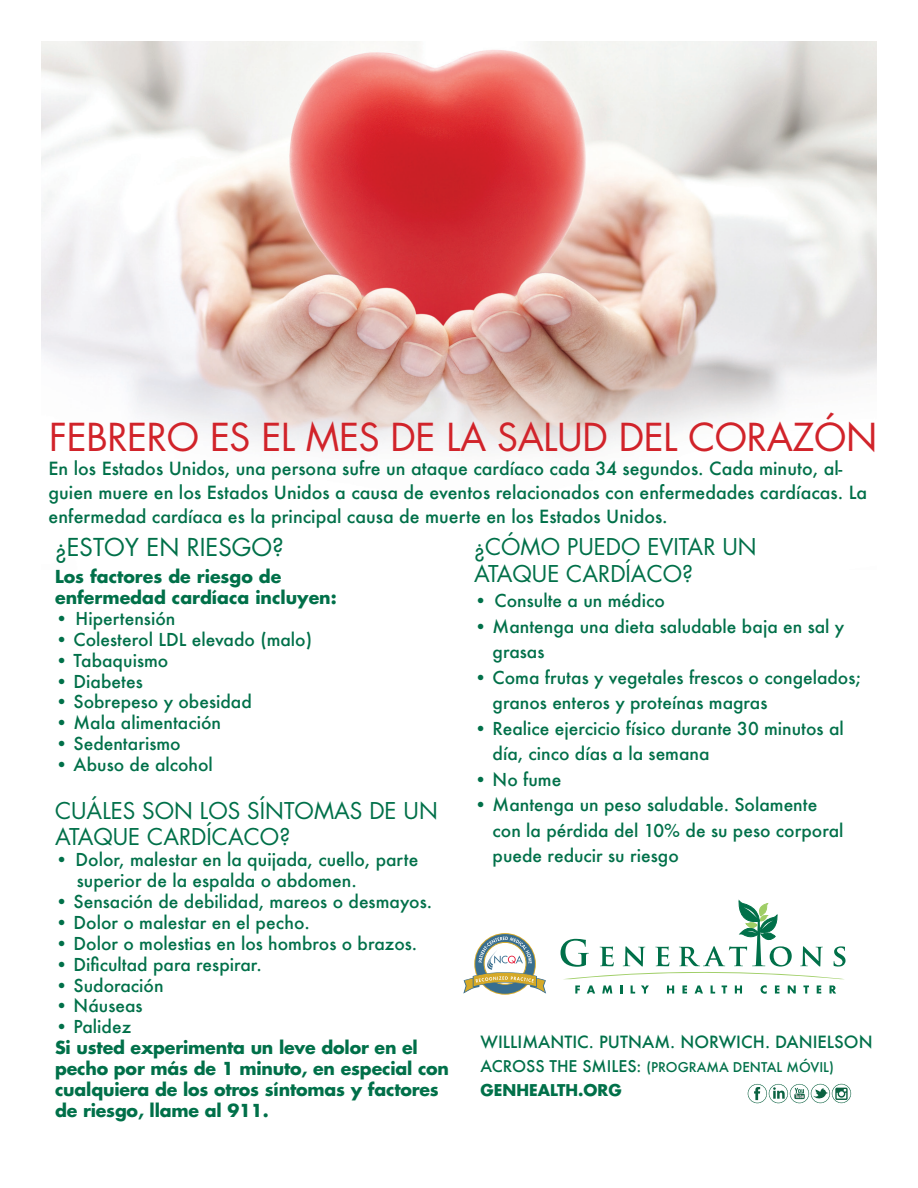
<style>
.page{position:relative;width:918px;height:1188px;background:#fff}
.page>*{position:absolute;margin:0;border:0;box-sizing:border-box;transform-origin:0 0}
.t1{font:37.5px "Futura";letter-spacing:-.01em;color:#d1232a}
.t2{font:24px "Futura";color:#007049}
.t3{font:22.5px/26.7px "Futura";color:#007049}
.t4{font:500 17.85px/24px "Futura";color:#007049}
.t5{font:500 17.4px/25.5px "Futura";color:#007049}
.t6{font:700 17.4px/20.9px "Futura";letter-spacing:-.01em;color:#007049}
.t7{font:500 16.5px "Futura";color:#007049}
.t8{font:700 15.75px "Futura";color:#007049}
.t9{font:500 13.2px "Futura";color:#007049}
.s1{font-size:15.75px}
</style>
<div class="page">
<img style="left:41px;top:41px;width:836px;height:1063px">
<svg style="left:575px;top:985px;width:5px;height:9px"></svg>
<svg style="left:587px;top:985px;width:8px;height:9px"></svg>
<svg style="left:602px;top:985px;width:10px;height:9px"></svg>
<svg style="left:620px;top:985px;width:2px;height:9px"></svg>
<svg style="left:631px;top:985px;width:4px;height:9px"></svg>
<svg style="left:641px;top:985px;width:8px;height:9px"></svg>
<svg style="left:667px;top:985px;width:7px;height:9px"></svg>
<svg style="left:682px;top:985px;width:5px;height:9px"></svg>
<svg style="left:695px;top:985px;width:8px;height:9px"></svg>
<svg style="left:711px;top:985px;width:4px;height:9px"></svg>
<svg style="left:722px;top:985px;width:5px;height:9px"></svg>
<svg style="left:735px;top:985px;width:7px;height:9px"></svg>
<svg style="left:761px;top:985px;width:6px;height:9px"></svg>
<svg style="left:775px;top:985px;width:4px;height:9px"></svg>
<svg style="left:788px;top:985px;width:8px;height:9px"></svg>
<svg style="left:803px;top:985px;width:6px;height:9px"></svg>
<svg style="left:817px;top:985px;width:4px;height:9px"></svg>
<svg style="left:830px;top:985px;width:6px;height:9px"></svg>
<svg style="left:561px;top:901px;width:285px;height:78px"></svg>
<svg style="left:748px;top:1084px;width:103px;height:19px"></svg>
<svg style="left:463px;top:937px;width:83px;height:57px"></svg>
<p class="t1" style="left:49px;top:411px;width:830px">FEBRERO ES EL MES DE LA SALUD DEL CORAZÓN</p>
<p class="t4" style="left:49px;top:456px;width:820px">En los Estados Unidos, una persona sufre un ataque cardíaco cada 34 segundos. Cada minuto, al&shy;guien muere en los Estados Unidos a causa de eventos relacionados con enfermedades cardíacas. La enfermedad cardíaca es la principal causa de muerte en los Estados Unidos.</p>
<p class="t2" style="left:55px;top:531px;width:230px">¿ESTOY EN RIESGO?</p>
<p class="t6" style="left:55px;top:566px;width:228px">Los factores de riesgo de</p>
<p class="t6" style="left:55px;top:587px;width:283px">enfermedad cardíaca incluyen:</p>
<p class="t5" style="left:55px;top:605px;width:122px">• Hipertensión</p>
<p class="t5" style="left:55px;top:626px;width:259px">• Colesterol LDL elevado (malo)</p>
<p class="t5" style="left:55px;top:647px;width:115px">• Tabaquismo</p>
<p class="t5" style="left:55px;top:668px;width:89px">• Diabetes</p>
<p class="t5" style="left:55px;top:689px;width:198px">• Sobrepeso y obesidad</p>
<p class="t5" style="left:55px;top:710px;width:167px">• Mala alimentación</p>
<p class="t5" style="left:55px;top:731px;width:127px">• Sedentarismo</p>
<p class="t5" style="left:55px;top:752px;width:159px">• Abuso de alcohol</p>
<p class="t3" style="left:55px;top:797px;width:384px">CUÁLES SON LOS SÍNTOMAS DE UN<br>ATAQUE CARDÍCACO?</p>
<p class="t5" style="left:77px;top:849px;width:343px;line-height:20.9px;text-indent:-22px">• Dolor, malestar en la quijada, cuello, parte superior de la espalda o abdomen.</p>
<p class="t5" style="left:55px;top:889px;width:379px">• Sensación de debilidad, mareos o desmayos.</p>
<p class="t5" style="left:55px;top:909px;width:256px">• Dolor o malestar en el pecho.</p>
<p class="t5" style="left:55px;top:930px;width:364px">• Dolor o molestias en los hombros o brazos.</p>
<p class="t5" style="left:55px;top:951px;width:208px">• Dificultad para respirar.</p>
<p class="t5" style="left:55px;top:972px;width:110px">• Sudoración</p>
<p class="t5" style="left:55px;top:993px;width:89px">• Náuseas</p>
<p class="t5" style="left:55px;top:1014px;width:78px">• Palidez</p>
<p class="t6" style="left:55px;top:1037px;width:396px">Si usted experimenta un leve dolor en el pecho por más de 1 minuto, en especial con cualquiera de los otros síntomas y factores de riesgo, llame al 911.</p>
<p class="t7" style="left:481px;top:1031px;width:394px">WILLIMANTIC. PUTNAM. NORWICH. DANIELSON</p>
<p class="t3" style="left:474px;top:533px;width:284px">¿CÓMO PUEDO EVITAR UN</p>
<p class="t3" style="left:474px;top:560px;width:221px">ATAQUE CARDÍACO?</p>
<p class="t5" style="left:474px;top:588px;width:192px">• Consulte a un médico</p>
<p class="t5" style="left:493px;top:613px;width:353px;text-indent:-19px">• Mantenga una dieta saludable baja en sal y grasas</p>
<p class="t5" style="left:493px;top:664px;width:370px;text-indent:-19px">• Coma frutas y vegetales frescos o congelados; granos enteros y proteínas magras</p>
<p class="t5" style="left:493px;top:715px;width:353px;text-indent:-19px">• Realice ejercicio físico durante 30 minutos al día, cinco días a la semana</p>
<p class="t5" style="left:474px;top:766px;width:89px">• No fume</p>
<p class="t5" style="left:493px;top:792px;width:353px;text-indent:-19px">• Mantenga un peso saludable. Solamente con la pérdida del 10% de su peso corporal puede reducir su riesgo</p>
<p class="t9" style="left:481px;top:1058px;width:355px"><span class="s1">ACROSS THE SMILES:</span> (PROGRAMA DENTAL MÓVIL)</p>
<p class="t8" style="left:481px;top:1079px;width:143px">GENHEALTH.ORG</p>
</div>
